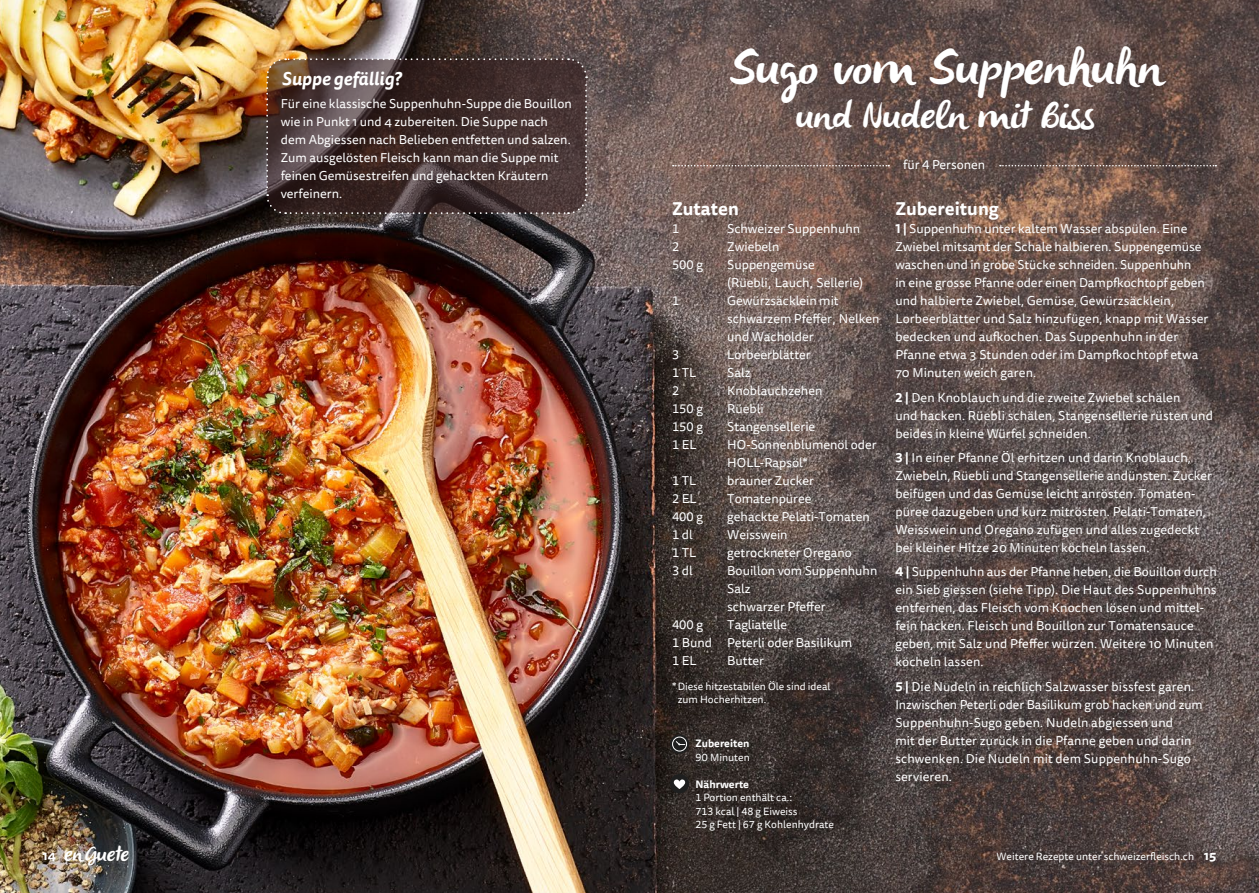
<style>
.page{position:relative;width:1259px;height:893px;background:#fff}
.page>*{position:absolute;margin:0;border:0;box-sizing:border-box;transform-origin:0 0}
.t1{font:italic 49.5px "Olivier";color:#fff}
.t2{font:italic 37.5px "Olivier";color:#fff}
.t3{font:italic 21px "Olivier";color:#fff}
.t4{font:700 18px "Tisa Sans OT";color:#fff}
.t5{font:italic 700 18px "Tisa Sans OT";color:#fff}
.t6{font:12.75px/18px "Tisa Sans OT";color:#fff}
.t7{font:10.5px/13.5px "Tisa Sans OT";color:#fff}
.t8{font:700 10.5px "Tisa Sans OT";color:#fff}
.s1{font-weight:700}
.s2{font-family:"Tisa Sans OT";font-weight:700;font-style:normal;font-size:12.75px}
.s3{font-weight:700;font-size:12.75px}
</style>
<div class="page">
<img style="left:0;top:0;width:1259px;height:893px">
<svg style="left:673px;top:165px;width:216px;height:1px"></svg>
<svg style="left:1000px;top:165px;width:216px;height:1px"></svg>
<svg style="left:670px;top:734px;width:19px;height:20px"></svg>
<div style="left:672px;top:737px;width:15px;height:14px;border:1px solid #fff;border-radius:50%"></div>
<svg style="left:675px;top:741px;width:10px;height:4px"></svg>
<div style="left:670px;top:774px;width:19px;height:19px;background:#1e1f1f;border-radius:50%"></div>
<svg style="left:674px;top:779px;width:11px;height:10px"></svg>
<svg style="left:265px;top:57px;width:323px;height:158px;background:#473433"></svg>
<h3 class="t5" style="left:282px;top:67px;width:121px">Suppe gefällig?</h3>
<p class="t6" style="left:281px;top:95px;width:292px">Für eine klassische Suppenhuhn-Suppe die Bouillon wie in Punkt 1 und 4 zubereiten. Die Suppe nach dem Abgiessen nach Belieben entfetten und salzen.<br>Zum ausgelösten Fleisch kann man die Suppe mit feinen Gemüsestreifen und gehackten Kräutern verfeinern.</p>
<h1 class="t1" style="left:727px;top:40px;width:435px">Sugo vom Suppenhuhn</h1>
<h2 class="t2" style="left:794px;top:94px;width:309px">und Nudeln mitBiss</h2>
<h3 class="t4" style="left:672px;top:197px;width:68px">Zutaten</h3>
<p class="t6" style="left:672px;top:220px;width:9px">1</p>
<p class="t6" style="left:727px;top:220px;width:134px">Schweizer Suppenhuhn</p>
<p class="t6" style="left:672px;top:238px;width:9px">2</p>
<p class="t6" style="left:727px;top:238px;width:54px">Zwiebeln</p>
<p class="t6" style="left:672px;top:256px;width:32px">500 g</p>
<p class="t6" style="left:727px;top:256px;width:137px">Suppengemüse<br>(Rüebli, Lauch, Sellerie)</p>
<p class="t6" style="left:672px;top:292px;width:9px">1</p>
<p class="t6" style="left:727px;top:292px;width:154px">Gewürzsäcklein mit schwarzem Pfeffer, Nelken und Wacholder</p>
<p class="t6" style="left:672px;top:346px;width:9px">3</p>
<p class="t6" style="left:727px;top:346px;width:85px">Lorbeerblätter</p>
<p class="t6" style="left:672px;top:364px;width:26px">1 TL</p>
<p class="t6" style="left:727px;top:364px;width:25px">Salz</p>
<p class="t6" style="left:672px;top:382px;width:9px">2</p>
<p class="t6" style="left:727px;top:382px;width:97px">Knoblauchzehen</p>
<p class="t6" style="left:672px;top:400px;width:32px">150 g</p>
<p class="t6" style="left:727px;top:400px;width:38px">Rüebli</p>
<p class="t6" style="left:672px;top:418px;width:32px">150 g</p>
<p class="t6" style="left:727px;top:418px;width:89px">Stangensellerie</p>
<p class="t6" style="left:672px;top:436px;width:26px">1 EL</p>
<p class="t6" style="left:727px;top:436px;width:151px">HO-Sonnenblumenöl oder<br>HOLL-Rapsöl*</p>
<p class="t6" style="left:672px;top:472px;width:26px">1 TL</p>
<p class="t6" style="left:727px;top:472px;width:88px">brauner Zucker</p>
<p class="t6" style="left:672px;top:490px;width:26px">2 EL</p>
<p class="t6" style="left:727px;top:490px;width:86px">Tomatenpüree</p>
<p class="t6" style="left:672px;top:508px;width:32px">400 g</p>
<p class="t6" style="left:727px;top:508px;width:144px">gehackte Pelati-Tomaten</p>
<p class="t6" style="left:672px;top:526px;width:22px">1 dl</p>
<p class="t6" style="left:727px;top:526px;width:62px">Weisswein</p>
<p class="t6" style="left:672px;top:544px;width:26px">1 TL</p>
<p class="t6" style="left:727px;top:544px;width:126px">getrockneter Oregano</p>
<p class="t6" style="left:672px;top:562px;width:22px">3 dl</p>
<p class="t6" style="left:727px;top:562px;width:152px">Bouillon vom Suppenhuhn<br>Salz<br>schwarzer Pfeffer</p>
<p class="t6" style="left:672px;top:617px;width:32px">400 g</p>
<p class="t6" style="left:672px;top:617px;width:182px;text-indent:55px">Tagliatelle<br>1 Bund Peterli oder Basilikum<br>1 EL</p>
<p class="t6" style="left:727px;top:653px;width:38px">Butter</p>
<p class="t7" style="left:678px;top:680px;width:154px;text-indent:-6px">* Diese hitzestabilen Öle sind ideal zum Hocherhitzen.</p>
<p class="t8" style="left:695px;top:737px;width:56px">Zubereiten</p>
<p class="t7" style="left:695px;top:751px;width:56px">90 Minuten</p>
<p class="t8" style="left:695px;top:777px;width:55px">Nährwerte</p>
<p class="t7" style="left:695px;top:791px;width:140px">1 Portion enthält ca.:<br>713 kcal | 48 g Eiweiss<br>25 g Fett | 67 g Kohlenhydrate</p>
<p class="t6" style="left:903px;top:156px;width:84px">für 4 Personen</p>
<h3 class="t4" style="left:895px;top:197px;width:105px">Zubereitung</h3>
<p class="t6" style="left:895px;top:220px;width:315px"><span class="s1">1 |</span> Suppenhuhn unter kaltem Wasser abspülen. Eine Zwiebel mitsamt der Schale halbieren. Suppengemüse waschen und in grobe Stücke schneiden. Suppenhuhn<br>in eine grosse Pfanne oder einen Dampfkochtopf geben und halbierte Zwiebel, Gemüse, Gewürzsäcklein, Lorbeerblätter und Salz hinzufügen, knapp mit Wasser bedecken und aufkochen. Das Suppenhuhn in der Pfanne etwa 3 Stunden oder im Dampfkochtopf etwa 70 Minuten weich garen.</p>
<p class="t6" style="left:895px;top:389px;width:319px"><span class="s1">2 |</span> Den Knoblauch und die zweite Zwiebel schälen<br>und hacken. Rüebli schälen, Stangensellerie rüsten und beides in kleine Würfel schneiden.</p>
<p class="t6" style="left:895px;top:449px;width:318px"><span class="s1">3 |</span> In einer Pfanne Öl erhitzen und darin Knoblauch, Zwiebeln, Rüebli und Stangensellerie andünsten. Zucker beifügen und das Gemüse leicht anrösten. Tomaten&shy;püree dazugeben und kurz mitrösten. Pelati-Tomaten, Weisswein und Oregano zufügen und alles zugedeckt bei kleiner Hitze 20 Minuten köcheln lassen.</p>
<p class="t6" style="left:895px;top:564px;width:323px"><span class="s1">4 |</span> Suppenhuhn aus der Pfanne heben, die Bouillon durch ein Sieb giessen (siehe Tipp). Die Haut des Suppenhuhns entfernen, das Fleisch vom Knochen lösen und mittel&shy;fein hacken. Fleisch und Bouillon zur Tomatensauce geben, mit Salz und Pfeffer würzen. Weitere 10 Minuten köcheln lassen.</p>
<p class="t6" style="left:895px;top:678px;width:309px"><span class="s1">5 |</span> Die Nudeln in reichlich Salzwasser bissfest garen.<br>Inzwischen Peterli oder Basilikum grob hacken und zum Suppenhuhn-Sugo geben. Nudeln abgiessen und<br>mit der Butter zurück in die Pfanne geben und darin schwenken. Die Nudeln mit dem Suppenhuhn-Sugo servieren.</p>
<h3 class="t3" style="left:43px;top:842px;width:92px"><span class="s2">1 4</span> en Guete</h3>
<p class="t7" style="left:996px;top:850px;width:221px">Weitere Rezepte unter schweizerfleisch.ch <span class="s3">15</span></p>
</div>
